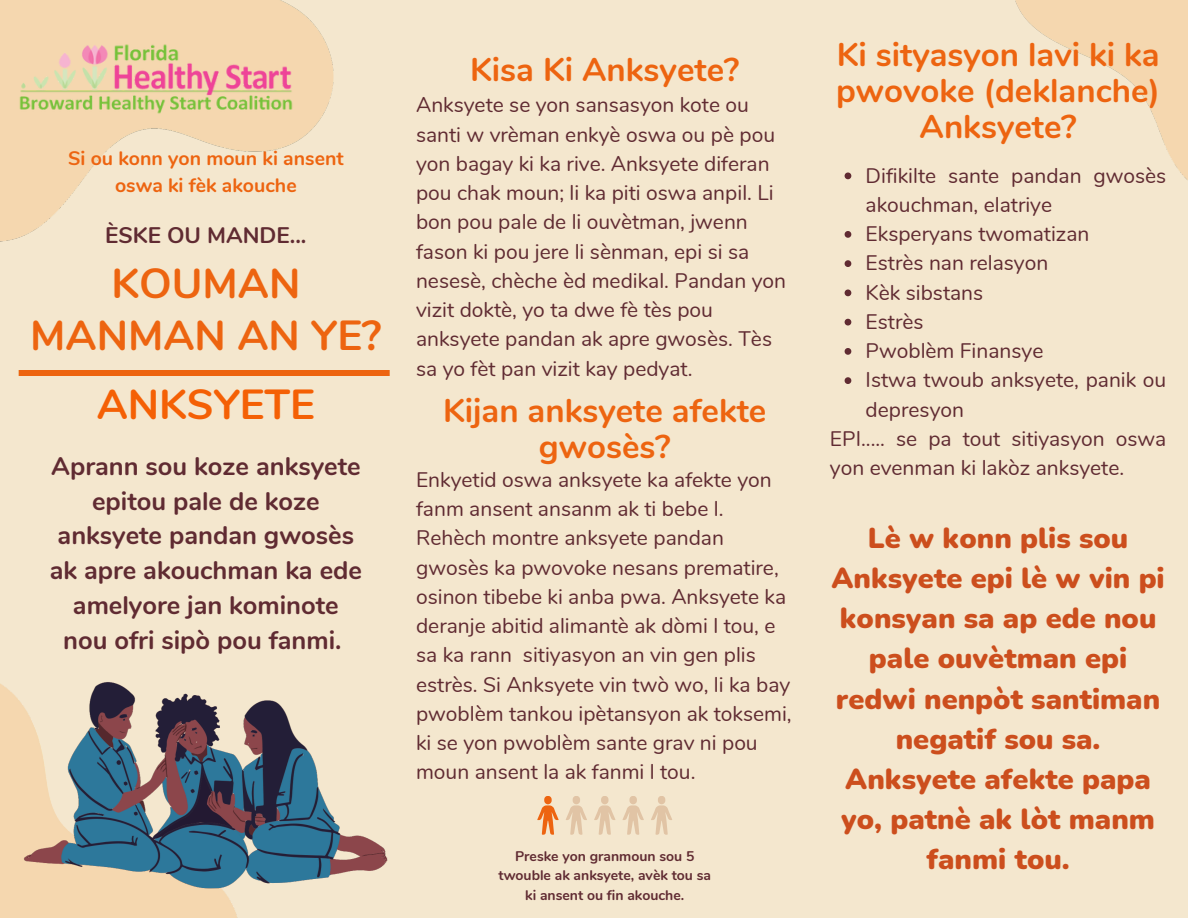
<style>
.page{position:relative;width:1188px;height:918px;background:#f4e7ce}
.page>*{position:absolute;margin:0;border:0;box-sizing:border-box;transform-origin:0 0}
.t1{font:700 42px/51.8px "Nunito";color:#ed6410;text-align:center}
.t2{font:700 42px "Nunito";color:#f46005}
.t3{font:700 33px/36px "Nunito";color:#ed6410;text-align:center}
.t4{font:900 28.95px/40px "Nunito";color:#cc4e1d;text-align:center}
.t5{font:700 25.5px/34.8px "Nunito";color:#602b32;text-align:center}
.t6{font:700 22.5px "Nunito";color:#602b32}
.t7{font:21px/29.2px "Nunito";color:#602b32}
.t8{font:700 19.5px/27px "Nunito";color:#ed6410;text-align:center}
.t9{font:700 13.95px/19.5px "Nunito";color:#602b32;text-align:center}
</style>
<div class="page">
<img style="left:0;top:0;width:333px;height:242px">
<img style="left:1015px;top:0;width:173px;height:180px">
<img style="left:16px;top:39px;width:281px;height:79px">
<img style="left:18px;top:371px;width:372px;height:4px">
<img style="left:17px;top:681px;width:371px;height:214px">
<svg style="left:537px;top:796px;width:22px;height:39px"></svg>
<svg style="left:566px;top:796px;width:106px;height:39px"></svg>
<svg style="left:845px;top:173px;width:6px;height:6px"></svg>
<svg style="left:845px;top:231px;width:6px;height:7px"></svg>
<svg style="left:845px;top:260px;width:6px;height:7px"></svg>
<svg style="left:845px;top:290px;width:6px;height:6px"></svg>
<svg style="left:845px;top:319px;width:6px;height:7px"></svg>
<svg style="left:845px;top:348px;width:6px;height:7px"></svg>
<svg style="left:845px;top:377px;width:6px;height:7px"></svg>
<p class="t8" style="left:68px;top:145px;width:277px">Si ou konn yon moun ki ansent oswa ki fèk akouche</p>
<h6 class="t6" style="left:105px;top:220px;width:203px">ÈSKE OU MANDE...</h6>
<h6 class="t1" style="left:30px;top:259px;width:353px">KOUMAN<br>MANMAN AN YE?</h6>
<h3 class="t2" style="left:97px;top:377px;width:220px">ANKSYETE</h3>
<p class="t5" style="left:50px;top:449px;width:314px">Aprann sou koze anksyete epitou pale de koze anksyete pandan gwosès ak apre akouchman ka ede amelyore jan kominote nou ofri sipò pou fanmi.</p>
<h1 class="t3" style="left:470px;top:52px;width:271px">Kisa Ki Anksyete?</h1>
<h2 class="t7" style="left:416px;top:91px;width:372px">Anksyete se yon sansasyon kote ou santi w vrèman enkyè oswa ou pè pou yon bagay ki ka rive. Anksyete diferan pou chak moun; li ka piti oswa anpil. Li bon pou pale de li ouvètman, jwenn fason ki pou jere li sènman, epi si sa nesesè, chèche èd medikal. Pandan yon vizit doktè, yo ta dwe fè tès pou anksyete pandan ak apre gwosès. Tès sa yo fèt pan vizit kay pedyat.</h2>
<h4 class="t3" style="left:443px;top:393px;width:325px">Kijan anksyete afekte gwosès?</h4>
<h6 class="t7" style="left:416px;top:465px;width:377px">Enkyetid oswa anksyete ka afekte yon fanm ansent ansanm ak ti bebe l.<br>Rehèch montre anksyete pandan gwosès ka pwovoke nesans prematire, osinon tibebe ki anba pwa. Anksyete ka deranje abitid alimantè ak dòmi l tou, e sa ka rann sitiyasyon an vin gen plis estrès. Si Anksyete vin twò wo, li ka bay pwoblèm tankou ipètansyon ak toksemi, ki se yon pwoblèm sante grav ni pou moun ansent la ak fanmi l tou.</h6>
<h2 class="t9" style="left:499px;top:846px;width:214px">Preske yon granmoun sou 5 twouble ak anksyete, avèk tou sa ki ansent ou fin akouche.</h2>
<p class="t3" style="left:836px;top:37px;width:326px">Ki sityasyon lavi ki ka pwovoke (deklanche)<br>Anksyete?</p>
<p class="t7" style="left:866px;top:161px;width:302px">Difikilte sante pandan gwosès akouchman, elatriye</p>
<p class="t7" style="left:866px;top:220px;width:225px">Eksperyans twomatizan</p>
<h2 class="t7" style="left:866px;top:249px;width:184px">Estrès nan relasyon</h2>
<p class="t7" style="left:866px;top:278px;width:119px">Kèk sibstans</p>
<p class="t7" style="left:866px;top:307px;width:59px">Estrès</p>
<p class="t7" style="left:866px;top:337px;width:179px">Pwoblèm Finansye</p>
<p class="t7" style="left:866px;top:366px;width:302px">Istwa twoub anksyete, panik ou depresyon</p>
<p class="t7" style="left:830px;top:424px;width:338px">EPI..... se pa tout sitiyasyon oswa yon evenman ki lakòz anksyete.</p>
<p class="t4" style="left:831px;top:519px;width:335px">Lè w konn plis sou<br>Anksyete epi lè w vin pi konsyan sa ap ede nou pale ouvètman epi redwi nenpòt santiman negatif sou sa.<br>Anksyete afekte papa yo, patnè ak lòt manm fanmi tou.</p>
</div>
